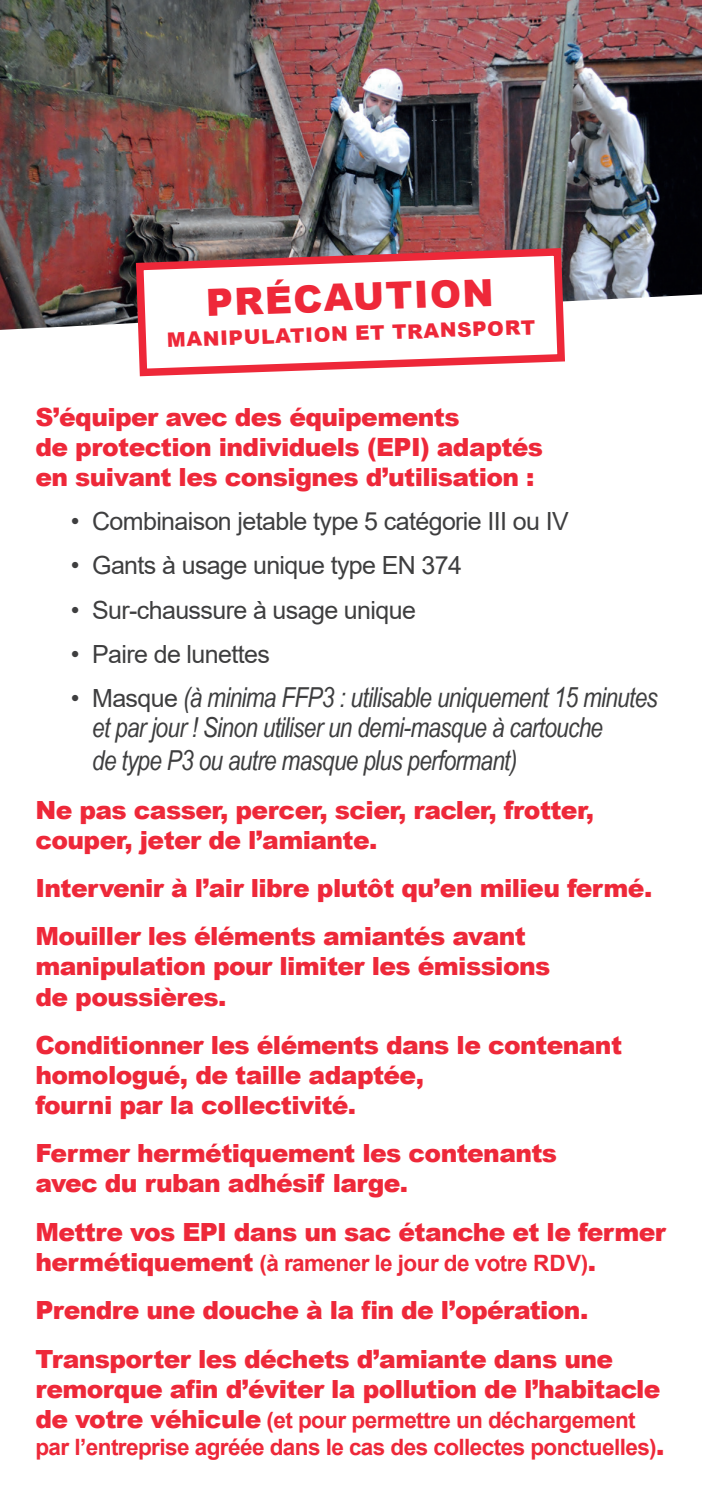
<style>
.page{position:relative;width:702px;height:1489px;background:#fff}
.page>*{position:absolute;margin:0;border:0;box-sizing:border-box;transform-origin:0 0}
.t1{font:900 37.5px "Arial";color:#ee2839}
.t2{font:italic 27.5px/30px "Arial Narrow";letter-spacing:-.025em;color:#3e3e3f}
.t3{font:900 25px/30px "Arial";letter-spacing:-.025em;color:#ee2839}
.t4{font:25px "Arial";letter-spacing:-.025em;color:#3e3e3f}
.t5{font:700 22.5px/27px "Arial";letter-spacing:-.025em;color:#ee2839}
.t6{font:900 20px "Arial";color:#ee2839}
.s1{font-family:"Arial";font-style:normal;font-size:25px}
.s2{font-weight:900;font-size:25px}
</style>
<div class="page">
<img style="left:0;top:0;width:702px;height:294px">
<svg style="left:0;top:294px;width:702px;height:36px"></svg>
<svg style="left:132px;top:244px;width:437px;height:133px"></svg>
<h1 class="t1" style="left:205px;top:275px;width:289px;rotate:-2deg">PRÉCAUTION</h1>
<p class="t6" style="left:166px;top:325px;width:370px;rotate:-2deg">MANIPULATION ET TRANSPORT</p>
<p class="t3" style="left:35px;top:401px;width:509px">S’équiper avec des équipements<br>de protection individuels (EPI) adaptés en suivant les consignes d’utilisation :</p>
<p class="t4" style="left:71px;top:504px;width:499px">• Combinaison jetable type 5 catégorie III ou IV</p>
<p class="t4" style="left:71px;top:548px;width:393px">• Gants à usage unique type EN 374</p>
<p class="t4" style="left:71px;top:592px;width:346px">• Sur-chaussure à usage unique</p>
<p class="t4" style="left:71px;top:637px;width:200px">• Paire de lunettes</p>
<p class="t2" style="left:92px;top:681px;width:567px;text-indent:-21px"><span class="s1">• Masque</span> (à minima FFP3 : utilisable uniquement 15 minutes et par jour ! Sinon utiliser un demi-masque à cartouche</p>
<p class="t2" style="left:92px;top:744px;width:426px">de type P3 ou autre masque plus performant)</p>
<p class="t3" style="left:35px;top:793px;width:560px">Ne pas casser, percer, scier, racler, frotter, couper, jeter de l’amiante.</p>
<p class="t3" style="left:35px;top:863px;width:618px;line-height:48.5px">Intervenir à l’air libre plutôt qu’en milieu fermé.<br>Mouiller les éléments amiantés avant</p>
<p class="t3" style="left:35px;top:950px;width:516px">manipulation pour limiter les émissions de poussières.</p>
<p class="t3" style="left:35px;top:1029px;width:588px">Conditionner les éléments dans le contenant homologué, de taille adaptée,<br>fourni par la collectivité.</p>
<p class="t3" style="left:35px;top:1137px;width:523px">Fermer hermétiquement les contenants avec du ruban adhésif large.</p>
<p class="t3" style="left:35px;top:1216px;width:632px">Mettre vos EPI dans un sac étanche et le fermer</p>
<p class="t5" style="left:35px;top:1249px;width:562px"><span class="s2">hermétiquement</span> (à ramener le jour de votre RDV)<span class="s2">.</span></p>
<p class="t3" style="left:35px;top:1285px;width:579px;line-height:48.5px">Prendre une douche à la fin de l’opération.<br>Transporter les déchets d’amiante dans une</p>
<p class="t3" style="left:35px;top:1372px;width:626px">remorque afin d’éviter la pollution de l’habitacle</p>
<p class="t5" style="left:35px;top:1406px;width:630px"><span class="s2">de votre véhicule</span> (et pour permettre un déchargement par l’entreprise agréée dans le cas des collectes ponctuelles)<span class="s2">.</span></p>
</div>
